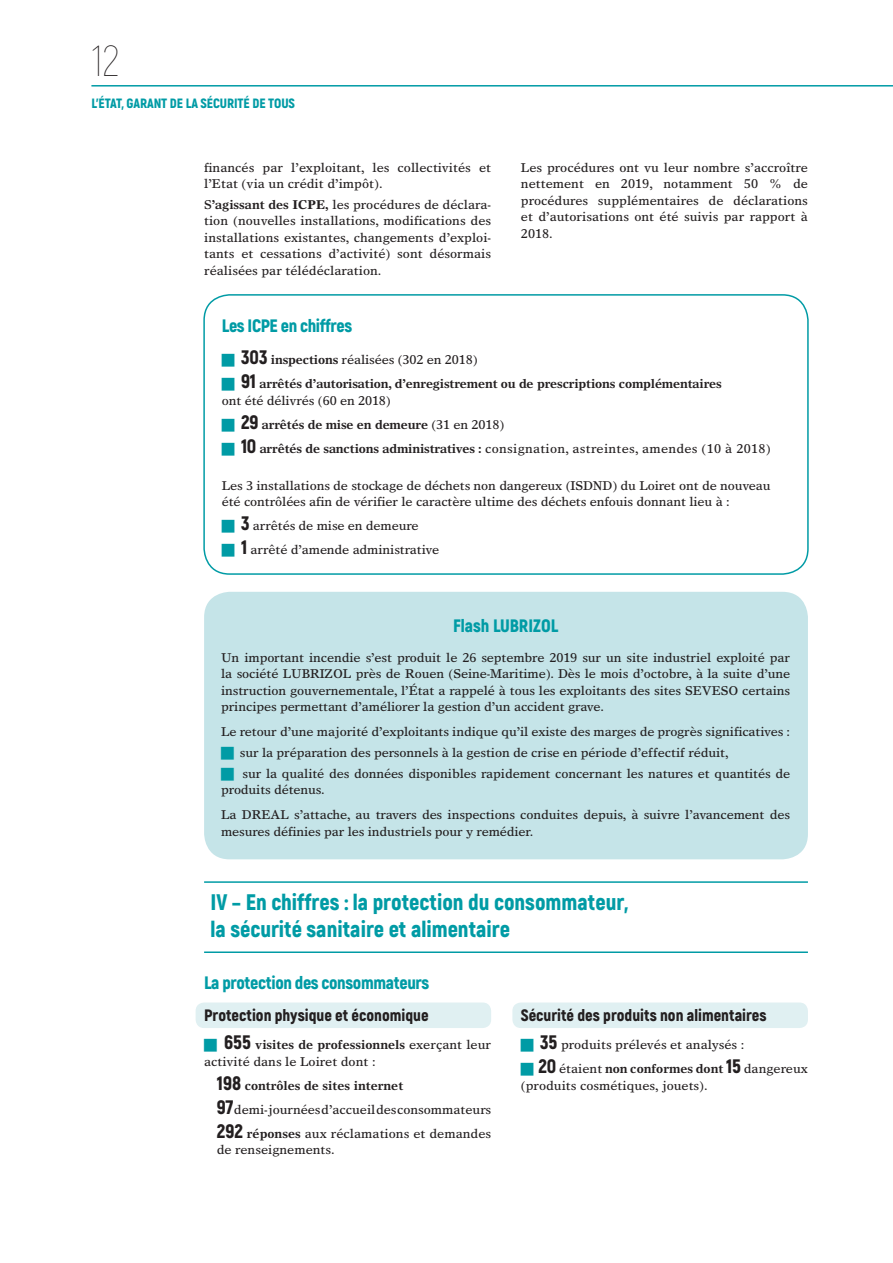
<style>
.page{position:relative;width:893px;height:1263px;background:#fff}
.page>*{position:absolute;margin:0;border:0;box-sizing:border-box;transform-origin:0 0}
.t1{font:100 43.5px "Akrobat";color:#231f20}
.t2{font:900 22.5px/27px "Akrobat";color:#009ba5}
.t3{font:900 18px "Akrobat";letter-spacing:-.02em;color:#009ba5}
.t4{font:900 18px "Akrobat";color:#009ba5}
.t5{font:900 16.5px "Akrobat";color:#231f20}
.t6{font:900 13.5px "Akrobat";letter-spacing:-.005em;color:#009ba5}
.t7{font:12.75px/16.5px "Times Europa";letter-spacing:-.01em;color:#231f20}
.t8{font:12.75px/24px "Times Europa";letter-spacing:.02em;color:#231f20}
.t9{font:700 12.75px/24px "Times Europa";letter-spacing:-.01em;color:#231f20}
.s1{font-weight:700}
.s2{font-family:"Akrobat";font-weight:900;font-size:19.5px}
.s3{font-weight:400}
</style>
<div class="page">
<hr style="left:91px;top:85px;width:802px;height:2px;background:#009ba5">
<div style="left:196px;top:1002px;width:295px;height:26px;background:#e0f0f2;border-radius:9px"></div>
<div style="left:512px;top:1002px;width:296px;height:26px;background:#e0f0f2;border-radius:9px"></div>
<hr style="left:204px;top:881px;width:604px;height:2px;background:#009ba5">
<hr style="left:204px;top:951px;width:604px;height:2px;background:#009ba5">
<div style="left:203px;top:294px;width:606px;height:281px;border:2px solid #009ba5;border-radius:26px"></div>
<div style="left:204px;top:592px;width:604px;height:267px;background:#c5e4e8;border-radius:26px"></div>
<h1 class="t1" style="left:91px;top:35px;width:29px">12</h1>
<p class="t6" style="left:91px;top:95px;width:205px">L’ÉTAT, GARANT DE LA SÉCURITÉ DE TOUS</p>
<p class="t7" style="left:204px;top:159px;width:289px">financés par l’exploitant, les collectivités et l’Etat (via un crédit d’impôt).</p>
<p class="t7" style="left:204px;top:196px;width:289px;text-align:justify">S<span class="s1">’agissant des ICPE,</span> les procédures de déclara&shy;tion (nouvelles installations, modifications des installations existantes, changements d’exploi&shy;tants et cessations d’activité) sont désormais réalisées par télédéclaration.</p>
<p class="t7" style="left:521px;top:159px;width:288px;text-align:justify">Les procédures ont vu leur nombre s’accroître nettement en 2019, notamment 50 % de procédures supplémentaires de déclarations et d’autorisations ont été suivis par rapport à 2018.</p>
<h3 class="t3" style="left:222px;top:313px;width:132px">Les ICPE en chiffres</h3>
<p class="t9" style="left:241px;top:347px;width:482px"><span class="s2">303</span> inspections <span class="s3">réalisées (302 en 2018)<br></span><span class="s2">91</span> arrêtés d’autorisation, d’enregistrement ou de prescriptions complémentaires</p>
<p class="t8" style="left:241px;top:388px;width:531px;text-indent:-19px">ont été délivrés (60 en 2018)<br><span class="s2">29</span> <span class="s1">arrêtés de mise en demeure</span> (31 en 2018)<br><span class="s2">10</span> <span class="s1">arrêtés de sanctions administratives :</span> consignation, astreintes, amendes (10 à 2018)</p>
<p class="t7" style="left:222px;top:477px;width:550px">Les 3 installations de stockage de déchets non dangereux (ISDND) du Loiret ont de nouveau été contrôlées afin de vérifier le caractère ultime des déchets enfouis donnant lieu à :</p>
<p class="t7" style="left:241px;top:514px;width:200px;line-height:24px"><span class="s2">3</span> arrêtés de mise en demeure<br><span class="s2">1</span> arrêté d’amende administrative</p>
<h3 class="t4" style="left:453px;top:614px;width:105px">Flash LUBRIZOL</h3>
<p class="t7" style="left:221px;top:649px;width:571px;text-align:justify">Un important incendie s’est produit le 26 septembre 2019 sur un site industriel exploité par la société LUBRIZOL près de Rouen (Seine-Maritime). Dès le mois d’octobre, à la suite d’une instruction gouvernementale, l’État a rappelé à tous les exploitants des sites SEVESO certains principes permettant d’améliorer la gestion d’un accident grave.</p>
<p class="t7" style="left:240px;top:721px;width:552px;line-height:20.7px;text-indent:-19px">Le retour d’une majorité d’exploitants indique qu’il existe des marges de progrès significatives : sur la préparation des personnels à la gestion de crise en période d’effectif réduit,<br>sur la qualité des données disponibles rapidement concernant les natures et quantités de</p>
<p class="t7" style="left:221px;top:777px;width:570px;line-height:25px">produits détenus.<br>La DREAL s’attache, au travers des inspections conduites depuis, à suivre l’avancement des</p>
<p class="t7" style="left:221px;top:823px;width:314px">mesures définies par les industriels pour y remédier.</p>
<h2 class="t2" style="left:210px;top:888px;width:420px">IV – En chiffres : la protection du consommateur, la sécurité sanitaire et alimentaire</h2>
<h3 class="t3" style="left:204px;top:970px;width:227px">La protection des consommateurs</h3>
<p class="t5" style="left:204px;top:1004px;width:226px">Protection physique et économique</p>
<p class="t7" style="left:204px;top:1036px;width:289px;text-indent:20px"><span class="s2">655</span> <span class="s1">visites de professionnels</span> exerçant leur activité dans le Loiret dont :</p>
<p class="t7" style="left:217px;top:1073px;width:276px;line-height:24px"><span class="s2">198</span> <span class="s1">contrôles de sites internet<br></span><span class="s2">97</span> demi-journées d’accueil des consommateurs<br><span class="s2">292</span> <span class="s1">réponses</span> aux réclamations et demandes</p>
<p class="t7" style="left:217px;top:1141px;width:119px">de renseignements.</p>
<p class="t5" style="left:521px;top:1005px;width:247px">Sécurité des produits non alimentaires</p>
<p class="t7" style="left:538px;top:1033px;width:271px;line-height:24px"><span class="s2">35</span> produits prélevés et analysés :<br><span class="s2">20</span> étaient <span class="s1">non conformes dont</span> <span class="s2">15</span> dangereux</p>
<p class="t7" style="left:521px;top:1077px;width:188px">(produits cosmétiques, jouets).</p>
</div>
